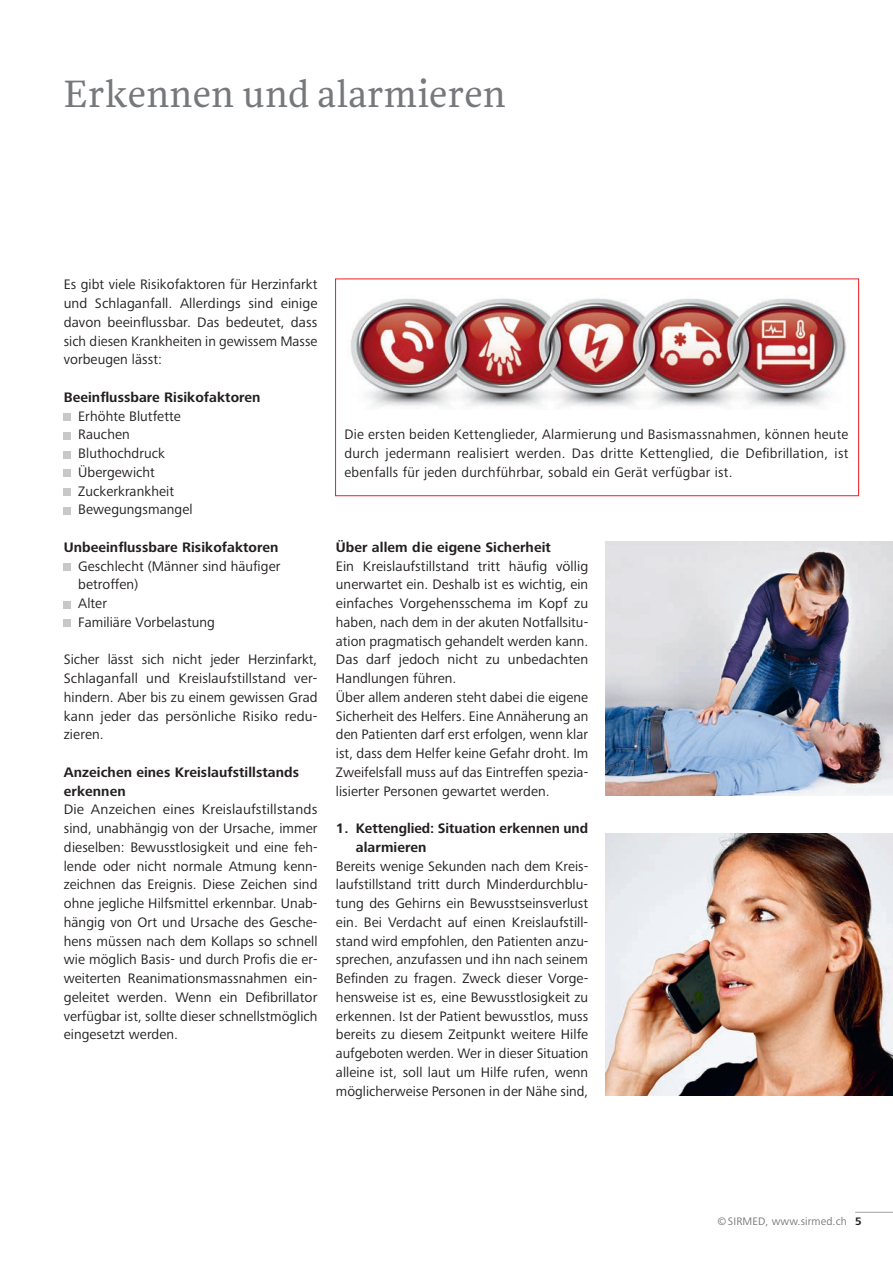
<style>
.page{position:relative;width:893px;height:1263px;background:#fff}
.page>*{position:absolute;margin:0;border:0;box-sizing:border-box;transform-origin:0 0}
.t1{font:39px "NN Rekja";letter-spacing:.005em;color:#76787b}
.t2{font:14.25px/18.8px "Frutiger Next Pro";letter-spacing:.005em;color:#231f20;text-align:justify}
.t3{font:14.25px/18.8px "Frutiger Next Pro";letter-spacing:.005em;color:#231f20;text-align:justify;scale:1.04 1}
.t4{font:700 14.25px/18.8px "Frutiger Next Pro";letter-spacing:.005em;color:#231f20}
.t5{font:11.25px "Frutiger Next Pro";letter-spacing:.01em;color:#76787b}
.t6{font:700 11.25px "Frutiger Next Pro";color:#231f20}
</style>
<div class="page">
<hr style="left:855px;top:1212px;width:38px;height:1px;background:#9d9fa2">
<img style="left:606px;top:541px;width:287px;height:254px">
<div style="left:64px;top:413px;width:7px;height:7px;background:#c7c8ca"></div>
<div style="left:64px;top:432px;width:7px;height:7px;background:#c7c8ca"></div>
<div style="left:64px;top:451px;width:7px;height:7px;background:#c7c8ca"></div>
<div style="left:64px;top:470px;width:7px;height:7px;background:#c7c8ca"></div>
<div style="left:64px;top:488px;width:7px;height:7px;background:#c7c8ca"></div>
<div style="left:64px;top:507px;width:7px;height:7px;background:#c7c8ca"></div>
<div style="left:64px;top:563px;width:7px;height:7px;background:#c7c8ca"></div>
<div style="left:64px;top:601px;width:7px;height:7px;background:#c7c8ca"></div>
<div style="left:64px;top:620px;width:7px;height:7px;background:#c7c8ca"></div>
<img style="left:605px;top:833px;width:288px;height:262px">
<div style="left:335px;top:279px;width:524px;height:217px;background:#fff;border:1px solid #ee1d23"></div>
<img style="left:350px;top:298px;width:496px;height:109px">
<h1 class="t1" style="left:64px;top:70px;width:443px">Erkennen und alarmieren</h1>
<p class="t2" style="left:64px;top:275px;width:255px">Es gibt viele Risikofaktoren für Herzinfarkt und Schlaganfall. Allerdings sind einige davon beeinflussbar. Das bedeutet, dass sich diesen Krankheiten in gewissem Masse vorbeugen lässt:</p>
<p class="t4" style="left:64px;top:388px;width:198px">Beeinflussbare Risikofaktoren</p>
<p class="t2" style="left:78px;top:406px;width:116px;text-align:left">Erhöhte Blutfette<br>Rauchen<br>Bluthochdruck<br>Übergewicht<br>Zuckerkrankheit<br>Bewegungsmangel</p>
<p class="t4" style="left:64px;top:538px;width:216px">Unbeeinflussbare Risikofaktoren</p>
<p class="t2" style="left:78px;top:556px;width:204px;text-align:left">Geschlecht (Männer sind häufiger betroffen)<br>Alter<br>Familiäre Vorbelastung</p>
<p class="t2" style="left:64px;top:650px;width:255px">Sicher lässt sich nicht jeder Herzinfarkt, Schlaganfall und Kreislaufstillstand ver&shy;hindern. Aber bis zu einem gewissen Grad kann jeder das persönliche Risiko redu&shy;zieren.</p>
<p class="t4" style="left:64px;top:763px;width:237px">Anzeichen eines Kreislaufstillstands erkennen</p>
<p class="t3" style="left:64px;top:800px;width:246px">Die Anzeichen eines Kreislaufstillstands sind, unabhängig von der Ursache, immer dieselben: Bewusstlosigkeit und eine feh&shy;lende oder nicht normale Atmung kenn&shy;zeichnen das Ereignis. Diese Zeichen sind ohne jegliche Hilfsmittel erkennbar. Unab&shy;hängig von Ort und Ursache des Gesche&shy;hens müssen nach dem Kollaps so schnell wie möglich Basis- und durch Profis die er&shy;weiterten Reanimationsmassnahmen ein&shy;geleitet werden. Wenn ein Defibrillator verfügbar ist, sollte dieser schnellstmöglich eingesetzt werden.</p>
<p class="t2" style="left:344px;top:425px;width:505px">Die ersten beiden Kettenglieder, Alarmierung und Basismassnahmen, können heute durch jedermann realisiert werden. Das dritte Kettenglied, die Defibrillation, ist ebenfalls für jeden durchführbar, sobald ein Gerät verfügbar ist.</p>
<p class="t4" style="left:336px;top:538px;width:216px">Über allem die eigene Sicherheit</p>
<p class="t2" style="left:336px;top:556px;width:254px;text-align:left">Ein Kreislaufstillstand tritt häufig völlig unerwartet ein. Deshalb ist es wichtig, ein einfaches Vorgehensschema im Kopf zu haben, nach dem in der akuten Notfallsitu&shy;ation pragmatisch gehandelt werden kann.<br>Das darf jedoch nicht zu unbedachten Handlungen führen.<br>Über allem anderen steht dabei die eigene Sicherheit des Helfers. Eine Annäherung an den Patienten darf erst erfolgen, wenn klar ist, dass dem Helfer keine Gefahr droht. Im Zweifelsfall muss auf das Eintreffen spezia&shy;lisierter Personen gewartet werden.</p>
<p class="t4" style="left:356px;top:819px;width:234px;text-indent:-20px">1. Kettenglied: Situation erkennen und alarmieren</p>
<p class="t2" style="left:336px;top:856px;width:254px">Bereits wenige Sekunden nach dem Kreis&shy;laufstillstand tritt durch Minderdurchblu&shy;tung des Gehirns ein Bewusstseinsverlust ein. Bei Verdacht auf einen Kreislaufstill&shy;stand wird empfohlen, den Patienten anzu&shy;sprechen, anzufassen und ihn nach seinem Befinden zu fragen. Zweck dieser Vorge&shy;hensweise ist es, eine Bewusstlosigkeit zu erkennen. Ist der Patient bewusstlos, muss bereits zu diesem Zeitpunkt weitere Hilfe aufgeboten werden. Wer in dieser Situation alleine ist, soll laut um Hilfe rufen, wenn möglicherweise Personen in der Nähe sind,</p>
<p class="t5" style="left:717px;top:1214px;width:131px">©SIRMED, www.sirmed.ch</p>
<p class="t6" style="left:855px;top:1214px;width:8px">5</p>
</div>
